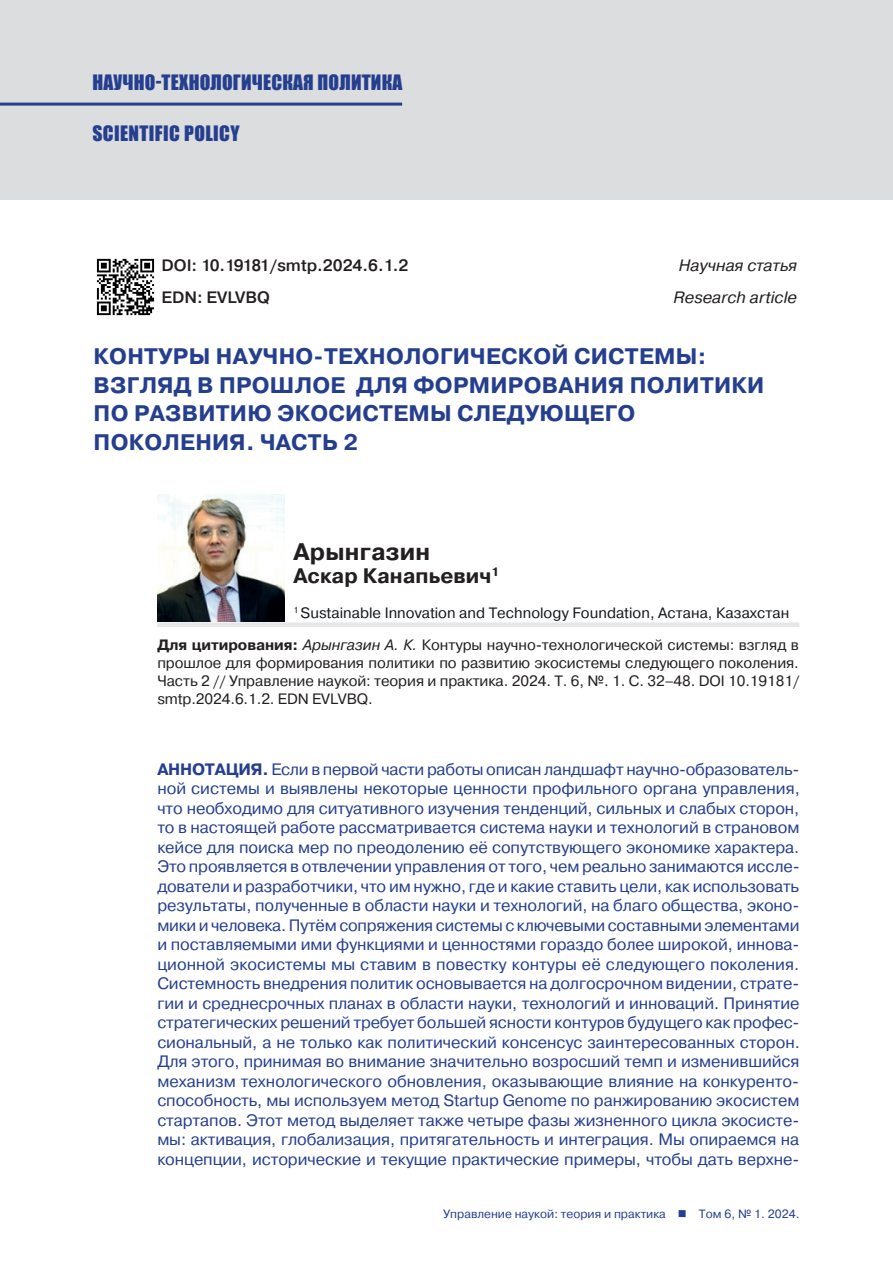
<style>
.page{position:relative;width:893px;height:1263px;background:#fff}
.page>*{position:absolute;margin:0;border:0;box-sizing:border-box;transform-origin:0 0}
.t1{font:700 24px "Pragmatica";letter-spacing:.01em;color:#231f20}
.t2{font:700 22.5px/28.5px "Pragmatica";letter-spacing:.01em;color:#253f8e}
.t3{font:700 21px "Pragmatica";color:#231f20}
.t4{font:19.5px "Impact";letter-spacing:.01em;color:#253f8e}
.t5{font:16.5px/19.5px "Pragmatica";letter-spacing:-.005em;color:#253f8e;text-align:justify}
.t6{font:500 16.5px "Pragmatica";color:#231f20}
.t7{font:italic 16.5px "Pragmatica";color:#231f20}
.t8{font:15px/18px "Pragmatica";letter-spacing:-.005em;color:#231f20;text-align:justify}
.t9{font:15px "Pragmatica";color:#15181c}
.t10{font:12px "Pragmatica";color:#253f8e}
.s1{font-weight:700}
.s2{font-style:italic}
</style>
<div class="page">
<div style="left:0;top:0;width:893px;height:200px;background:#dcdddf"></div>
<hr style="left:0;top:103px;width:402px;height:3px;background:#253f8e">
<img style="left:96px;top:258px;width:59px;height:58px">
<img style="left:157px;top:494px;width:128px;height:128px">
<div style="left:157px;top:622px;width:642px;height:5px;background:#e6e7e9"></div>
<p class="t4" style="left:92px;top:67px;width:311px">НАУЧНО-ТЕХНОЛОГИЧЕСКАЯ ПОЛИТИКА</p>
<p class="t4" style="left:92px;top:118px;width:149px">SCIENTIFIC POLICY</p>
<p class="t6" style="left:162px;top:255px;width:248px">DOI: 10.19181/smtp.2024.6.1.2</p>
<p class="t7" style="left:679px;top:255px;width:120px">Научная статья</p>
<p class="t6" style="left:162px;top:287px;width:110px">EDN: EVLVBQ</p>
<p class="t7" style="left:674px;top:287px;width:125px">Research article</p>
<h2 class="t2" style="left:94px;top:343px;width:672px">КОНТУРЫ НАУЧНО-ТЕХНОЛОГИЧЕСКОЙ СИСТЕМЫ:<br>ВЗГЛЯД В ПРОШЛОЕ ДЛЯ ФОРМИРОВАНИЯ ПОЛИТИКИ ПО РАЗВИТИЮ ЭКОСИСТЕМЫ СЛЕДУЮЩЕГО ПОКОЛЕНИЯ. ЧАСТЬ 2</h2>
<h1 class="t1" style="left:293px;top:536px;width:138px">Арынгазин</h1>
<p class="t3" style="left:293px;top:562px;width:207px">Аскар Канапьевич<sup>1</sup></p>
<p class="t9" style="left:293px;top:603px;width:497px"><sup>1</sup> Sustainable Innovation and Technology Foundation, Астана, Казахстан</p>
<p class="t8" style="left:157px;top:636px;width:643px"><span class="s1">Для цитирования:</span> <span class="s2">Арынгазин А. К.</span> Контуры научно-технологической системы: взгляд в прошлое для формирования политики по развитию экосистемы следующего поколения.<br>Часть 2 // Управление наукой: теория и практика. 2024. Т. 6, №. 1. С. 32–48. DOI 10.19181/ smtp.2024.6.1.2. EDN EVLVBQ.</p>
<p class="t5" style="left:157px;top:759px;width:644px"><span class="s1">АННОТАЦИЯ.</span> Если в первой части работы описан ландшафт научно-образователь&shy;ной системы и выявлены некоторые ценности профильного органа управления, что необходимо для ситуативного изучения тенденций, сильных и слабых сторон, то в настоящей работе рассматривается система науки и технологий в страновом кейсе для поиска мер по преодолению её сопутствующего экономике характера.<br>Это проявляется в отвлечении управления от того, чем реально занимаются иссле&shy;дователи и разработчики, что им нужно, где и какие ставить цели, как использовать результаты, полученные в области науки и технологий, на благо общества, эконо&shy;мики и человека. Путём сопряжения системы с ключевыми составными элементами и поставляемыми ими функциями и ценностями гораздо более широкой, иннова&shy;ционной экосистемы мы ставим в повестку контуры её следующего поколения.<br>Системность внедрения политик основывается на долгосрочном видении, страте&shy;гии и среднесрочных планах в области науки, технологий и инноваций. Принятие стратегических решений требует большей ясности контуров будущего как профес&shy;сиональный, а не только как политический консенсус заинтересованных сторон.<br>Для этого, принимая во внимание значительно возросший темп и изменившийся механизм технологического обновления, оказывающие влияние на конкуренто&shy;способность, мы используем метод Startup Genome по ранжированию экосистем стартапов. Этот метод выделяет также четыре фазы жизненного цикла экосисте&shy;мы: активация, глобализация, притягательность и интеграция. Мы опираемся на концепции, исторические и текущие практические примеры, чтобы дать верхне-</p>
<p class="t10" style="left:443px;top:1206px;width:358px">Управление наукой: теория и практика ■ Том 6, № 1. 2024.</p>
</div>
